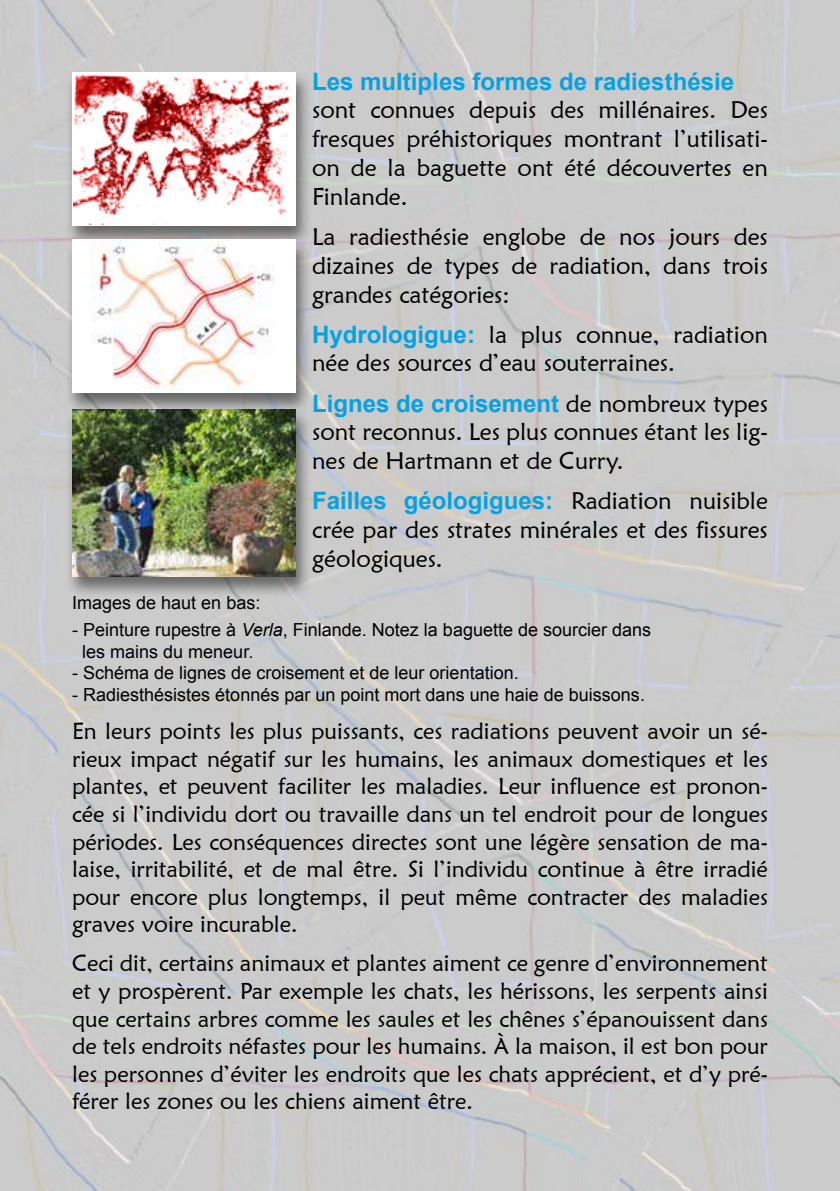
<style>
.page{position:relative;width:840px;height:1191px;background:#fff}
.page>*{position:absolute;margin:0;border:0;box-sizing:border-box;transform-origin:0 0}
.t1{font:24px/28.8px "Maiandra GD";color:#000}
.t2{font:700 24px "Arial";color:#04a2e4}
.t3{font:23px/27.6px "Maiandra GD";color:#000;text-align:justify}
.t4{font:18px/21.6px "Arial";color:#000}
.s1{font-family:"Arial";font-weight:700;color:#04a2e4}
.s2{font-family:"Maiandra GD";font-weight:400;color:#000}
.s3{font-style:italic}
</style>
<div class="page">
<img style="left:0;top:0;width:839px;height:1191px">
<div style="left:65px;top:70px;width:247px;height:178px;background:#000;opacity:.5"></div>
<img style="left:73px;top:73px;width:222px;height:151px">
<div style="left:65px;top:407px;width:247px;height:192px;background:#000;opacity:.5"></div>
<img style="left:72px;top:416px;width:223px;height:160px">
<div style="left:65px;top:238px;width:247px;height:178px;background:#000;opacity:.5"></div>
<div style="left:72px;top:240px;width:223px;height:153px;background:#fff"></div>
<img style="left:90px;top:240px;width:184px;height:150px">
<p class="t2" style="left:312px;top:65px;width:423px">Les multiples formes de radiesthésie</p>
<p class="t1" style="left:312px;top:95px;width:457px;text-align:justify">sont connues depuis des millénaires. Des fresques préhistoriques montrant l’utilisati&shy;on de la baguette ont été découvertes en Finlande.</p>
<p class="t1" style="left:312px;top:222px;width:457px;text-align:justify">La radiesthésie englobe de nos jours des dizaines de types de radiation, dans trois grandes catégories:</p>
<p class="t1" style="left:312px;top:319px;width:457px"><span class="s1">Hydrologigue:</span> la plus connue, radiation née des sources d’eau souterraines.</p>
<p class="t2" style="left:312px;top:387px;width:457px">Lignes de croisement <span class="s2">de nombreux types</span></p>
<p class="t1" style="left:312px;top:417px;width:457px">sont reconnus. Les plus connues étant les lig&shy;nes de Hartmann et de Curry.</p>
<p class="t2" style="left:312px;top:485px;width:457px">Failles géologigues: <span class="s2">Radiation nuisible</span></p>
<p class="t1" style="left:312px;top:515px;width:457px">crée par des strates minérales et des fissures géologiques.</p>
<p class="t4" style="left:72px;top:591px;width:190px">Images de haut en bas:</p>
<p class="t4" style="left:82px;top:619px;width:570px;text-indent:-10px">- Peinture rupestre à <span class="s3">Verla</span>, Finlande. Notez la baguette de sourcier dans les mains du meneur.</p>
<p class="t4" style="left:72px;top:662px;width:448px">- Schéma de lignes de croisement et de leur orientation.</p>
<p class="t4" style="left:72px;top:684px;width:574px">- Radiesthésistes étonnés par un point mort dans une haie de buissons.</p>
<p class="t3" style="left:72px;top:717px;width:697px">En leurs points les plus puissants, ces radiations peuvent avoir un sé&shy;rieux impact négatif sur les humains, les animaux domestiques et les plantes, et peuvent faciliter les maladies. Leur influence est pronon&shy;cée si l’individu dort ou travaille dans un tel endroit pour de longues périodes. Les conséquences directes sont une légère sensation de ma&shy;laise, irritabilité, et de mal être. Si l’individu continue à être irradié pour encore plus longtemps, il peut même contracter des maladies graves voire incurable.</p>
<p class="t3" style="left:72px;top:949px;width:697px">Ceci dit, certains animaux et plantes aiment ce genre d’environnement et y prospèrent. Par exemple les chats, les hérissons, les serpents ainsi que certains arbres comme les saules et les chênes s’épanouissent dans de tels endroits néfastes pour les humains. À la maison, il est bon pour les personnes d’éviter les endroits que les chats apprécient, et d’y pré&shy;férer les zones ou les chiens aiment être.</p>
</div>
